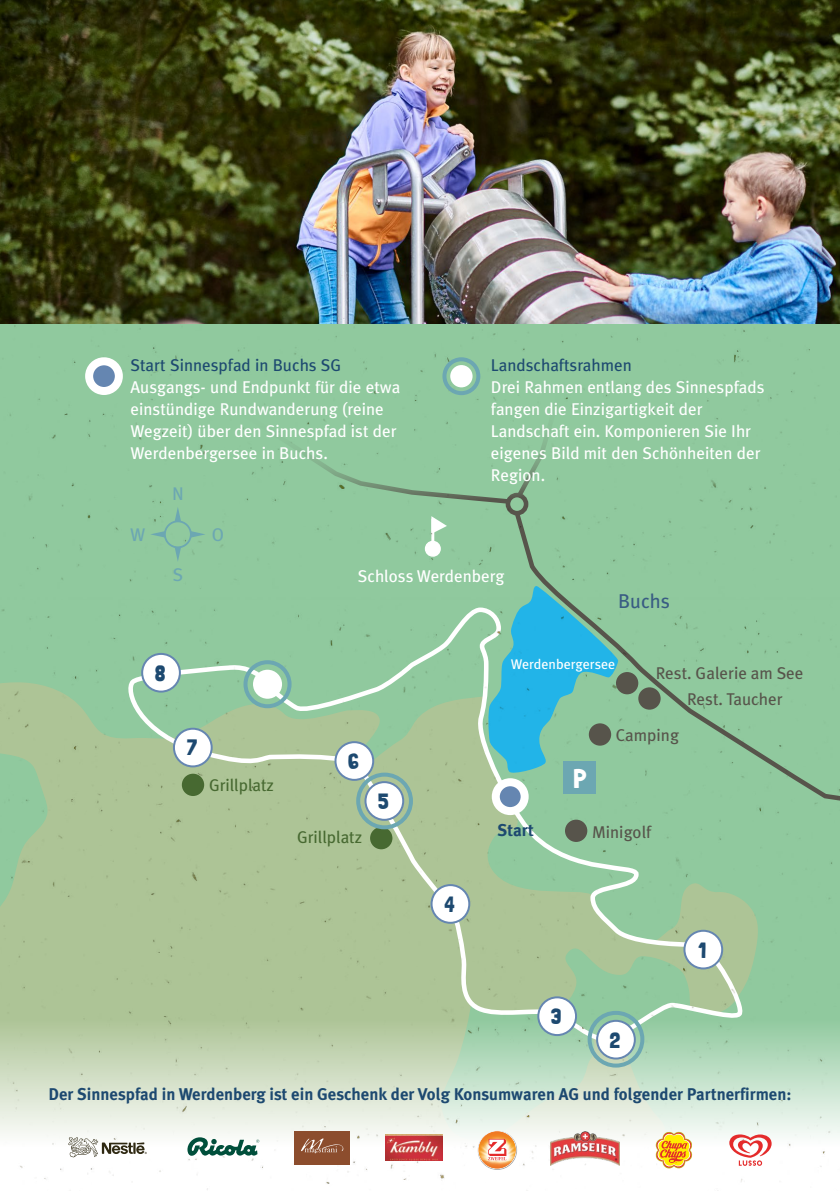
<style>
.page{position:relative;width:840px;height:1191px;background:#fff}
.page>*{position:absolute;margin:0;border:0;box-sizing:border-box;transform-origin:0 0}
.t1{font:27.2px "Londrina Solid";color:#fff}
.t2{font:22px "Londrina Solid";color:#1d4970}
.t3{font:20px "Meta Plus";color:#395c83}
.t4{font:18.4px "Meta Plus";color:#6ca7b2}
.t5{font:17px/22px "Meta Plus";color:#fff}
.t6{font:700 17px "Meta Plus";color:#1d4970}
.t7{font:17px "Meta Plus";color:#57544b}
.t8{font:17px "Meta Plus";color:#1d4970}
.t9{font:17px "Meta Plus";color:#476931}
.t10{font:14px "Meta Plus";color:#fff}
</style>
<div class="page">
<img style="left:0;top:323px;width:839px;height:867px">
<img style="left:0;top:0;width:839px;height:323px">
<svg style="left:68px;top:1137px;width:79px;height:20px"></svg>
<img style="left:385px;top:1134px;width:57px;height:27px">
<svg style="left:729px;top:1134px;width:42px;height:31px"></svg>
<svg style="left:655px;top:1131px;width:36px;height:37px"></svg>
<img style="left:549px;top:1131px;width:69px;height:34px">
<img style="left:477px;top:1130px;width:40px;height:39px;border-radius:20px">
<svg style="left:477px;top:1130px;width:39px;height:39px"></svg>
<img style="left:478px;top:1131px;width:37px;height:37px;border-radius:18px">
<svg style="left:488px;top:1138px;width:18px;height:22px"></svg>
<svg style="left:187px;top:1137px;width:72px;height:18px"></svg>
<div style="left:294px;top:1131px;width:56px;height:34px;background:#8c4d2d"></div>
<svg style="left:301px;top:1138px;width:42px;height:15px"></svg>
<svg style="left:495px;top:782px;width:29px;height:29px"></svg>
<div style="left:491px;top:778px;width:37px;height:37px;border:8px solid #fff;border-radius:50%"></div>
<div style="left:370px;top:827px;width:22px;height:22px;background:#476931;border-radius:50%"></div>
<div style="left:182px;top:773px;width:22px;height:23px;background:#476931;border-radius:50%"></div>
<svg style="left:89px;top:361px;width:30px;height:30px"></svg>
<div style="left:85px;top:357px;width:38px;height:38px;border:8px solid #fff;border-radius:50%"></div>
<div style="left:615px;top:672px;width:23px;height:22px;background:#57544b;border-radius:50%"></div>
<div style="left:588px;top:723px;width:22px;height:22px;background:#57544b;border-radius:50%"></div>
<div style="left:564px;top:819px;width:23px;height:23px;background:#57544b;border-radius:50%"></div>
<div style="left:684px;top:930px;width:37px;height:38px;background:#fff;border-radius:50%"></div>
<div style="left:683px;top:929px;width:39px;height:40px;border:2px solid #6586b1;border-radius:50%"></div>
<div style="left:538px;top:997px;width:37px;height:38px;background:#fff;border-radius:50%"></div>
<div style="left:537px;top:996px;width:39px;height:40px;border:2px solid #6586b1;border-radius:50%"></div>
<div style="left:431px;top:885px;width:38px;height:37px;background:#fff;border-radius:50%"></div>
<div style="left:430px;top:884px;width:40px;height:39px;border:2px solid #6586b1;border-radius:50%"></div>
<div style="left:335px;top:742px;width:38px;height:38px;background:#fff;border-radius:50%"></div>
<div style="left:334px;top:741px;width:40px;height:40px;border:2px solid #6586b1;border-radius:50%"></div>
<div style="left:174px;top:728px;width:37px;height:38px;background:#fff;border-radius:50%"></div>
<div style="left:173px;top:727px;width:39px;height:40px;border:2px solid #6586b1;border-radius:50%"></div>
<div style="left:142px;top:654px;width:38px;height:37px;background:#fff;border-radius:50%"></div>
<div style="left:141px;top:653px;width:40px;height:39px;border:2px solid #6586b1;border-radius:50%"></div>
<div style="left:563px;top:761px;width:33px;height:32px;background:#6ca7b2"></div>
<div style="left:638px;top:687px;width:22px;height:22px;background:#57544b;border-radius:50%"></div>
<div style="left:450px;top:365px;width:22px;height:22px;background:#fff;border-radius:50%"></div>
<div style="left:442px;top:357px;width:38px;height:38px;border:4px solid #6ca7b2;border-radius:50%"></div>
<div style="left:253px;top:669px;width:29px;height:29px;background:#fff;border-radius:50%"></div>
<div style="left:243px;top:660px;width:48px;height:48px;border:4px solid #6ca7b2;border-radius:50%"></div>
<div style="left:356px;top:772px;width:57px;height:57px;border:4px solid #6ca7b2;border-radius:50%"></div>
<div style="left:365px;top:782px;width:38px;height:38px;background:#fff;border-radius:50%"></div>
<div style="left:364px;top:781px;width:40px;height:40px;border:2px solid #6586b1;border-radius:50%"></div>
<div style="left:587px;top:1010px;width:57px;height:57px;border:4px solid #6ca7b2;border-radius:50%"></div>
<div style="left:596px;top:1020px;width:38px;height:38px;background:#fff;border-radius:50%"></div>
<div style="left:595px;top:1019px;width:40px;height:40px;border:2px solid #6586b1;border-radius:50%"></div>
<svg style="left:150px;top:531px;width:14px;height:6px"></svg>
<div style="left:164px;top:520px;width:28px;height:28px;border:2px solid #6ca7b2;border-radius:50%"></div>
<svg style="left:190px;top:531px;width:15px;height:6px"></svg>
<svg style="left:174px;top:507px;width:7px;height:14px"></svg>
<svg style="left:174px;top:547px;width:7px;height:15px"></svg>
<p class="t8" style="left:130px;top:355px;width:212px">Start Sinnespfad in Buchs SG</p>
<p class="t5" style="left:130px;top:375px;width:271px">Ausgangs- und Endpunkt für die etwa einstündige Rundwanderung (reine Wegzeit) über den Sinnespfad ist der Werdenbergersee in Buchs.</p>
<p class="t4" style="left:130px;top:523px;width:17px">W</p>
<p class="t4" style="left:172px;top:483px;width:13px">N</p>
<p class="t4" style="left:211px;top:524px;width:14px">O</p>
<p class="t8" style="left:490px;top:355px;width:142px">Landschaftsrahmen</p>
<p class="t5" style="left:490px;top:375px;width:275px">Drei Rahmen entlang des Sinnespfads fangen die Einzigartigkeit der<br>Landschaft ein. Komponieren Sie Ihr eigenes Bild mit den Schönheiten der<br>Region.</p>
<p class="t4" style="left:173px;top:564px;width:12px">S</p>
<p class="t2" style="left:155px;top:660px;width:12px">8</p>
<p class="t2" style="left:187px;top:735px;width:12px">7</p>
<p class="t9" style="left:209px;top:775px;width:66px">Grillplatz</p>
<p class="t5" style="left:358px;top:565px;width:148px">Schloss Werdenberg</p>
<p class="t3" style="left:617px;top:589px;width:53px">Buchs</p>
<p class="t10" style="left:510px;top:656px;width:106px">Werdenbergersee</p>
<p class="t7" style="left:655px;top:663px;width:149px">Rest. Galerie am See</p>
<p class="t7" style="left:686px;top:689px;width:97px">Rest. Taucher</p>
<p class="t2" style="left:348px;top:748px;width:13px">6</p>
<p class="t9" style="left:297px;top:827px;width:66px">Grillplatz</p>
<p class="t2" style="left:378px;top:788px;width:13px">5</p>
<p class="t2" style="left:444px;top:891px;width:12px">4</p>
<p class="t6" style="left:497px;top:819px;width:38px">Start</p>
<h1 class="t1" style="left:573px;top:762px;width:15px">P</h1>
<p class="t7" style="left:615px;top:725px;width:64px">Camping</p>
<p class="t7" style="left:591px;top:822px;width:61px">Minigolf</p>
<p class="t2" style="left:550px;top:1003px;width:12px">3</p>
<p class="t2" style="left:609px;top:1027px;width:12px">2</p>
<p class="t2" style="left:698px;top:937px;width:10px">1</p>
<p class="t6" style="left:48px;top:1084px;width:744px">Der Sinnespfad in Werdenberg ist ein Geschenk der Volg Konsumwaren AG und folgender Partnerfirmen:</p>
</div>
